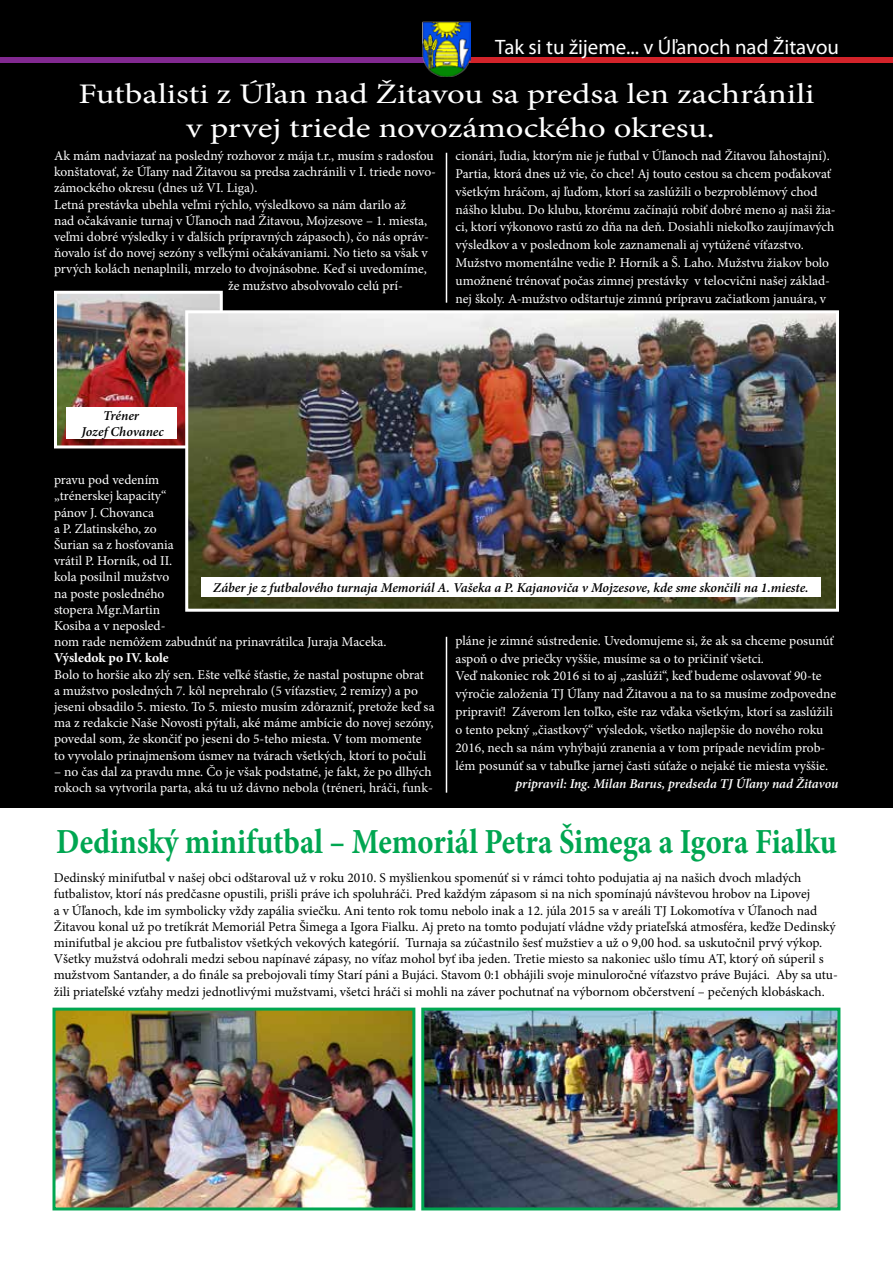
<style>
.page{position:relative;width:893px;height:1263px;background:#fff}
.page>*{position:absolute;margin:0;border:0;box-sizing:border-box;transform-origin:0 0}
.t1{font:700 35.25px "Minion Pro";color:#00a651;scale:.87 1}
.t2{font:28.35px/34px "Minion Pro";color:#fff;text-align:center;scale:1.23 1}
.t3{font:20.85px "Myriad Pro";color:#fff}
.t4{font:13.5px/16.2px "Minion Pro";color:#fff}
.t5{font:13.5px/16.2px "Minion Pro";color:#000}
.t6{font:italic 600 13.5px/16.2px "Minion Pro";letter-spacing:-.005em;color:#000;text-align:center}
.t7{font:italic 600 13.5px "Minion Pro";letter-spacing:-.005em;color:#fff}
.t8{font:700 13.5px "Minion Pro";color:#fff}
</style>
<div class="page">
<div style="left:0;top:0;width:893px;height:807px;background:#000"></div>
<div style="left:0;top:57px;width:428px;height:6px;background:#812990"></div>
<div style="left:465px;top:57px;width:428px;height:6px;background:#d2232a"></div>
<img style="left:423px;top:21px;width:48px;height:56px">
<img style="left:58px;top:295px;width:161px;height:149px">
<div style="left:54px;top:291px;width:169px;height:157px;border:3px solid #fff"></div>
<img style="left:189px;top:314px;width:646px;height:294px">
<div style="left:185px;top:310px;width:654px;height:302px;border:3px solid #fff"></div>
<div style="left:201px;top:577px;width:620px;height:20px;background:#fff"></div>
<div style="left:66px;top:408px;width:110px;height:31px;background:#fff"></div>
<hr style="left:446px;top:153px;width:1px;height:149px;background:#fff">
<hr style="left:446px;top:637px;width:1px;height:155px;background:#fff">
<img style="left:425px;top:1011px;width:411px;height:195px">
<div style="left:421px;top:1007px;width:419px;height:203px;border:3px solid #00a651"></div>
<img style="left:56px;top:1011px;width:355px;height:195px">
<div style="left:52px;top:1007px;width:363px;height:203px;border:3px solid #00a651"></div>
<h3 class="t3" style="left:495px;top:34px;width:345px">Tak si tu žijeme... v Úľanoch nad Žitavou</h3>
<h2 class="t2" style="left:78px;top:77px;width:600px">Futbalisti z Úľan nad Žitavou sa predsa len zachránili v prvej triede novozámockého okresu.</h2>
<p class="t4" style="left:54px;top:148px;width:381px">Ak mám nadviazať na posledný rozhovor z mája t.r., musím s radosťou</p>
<p class="t4" style="left:54px;top:164px;width:384px">konštatovať, že Úľany nad Žitavou sa predsa zachránili v I. triede novo-</p>
<p class="t4" style="left:54px;top:180px;width:205px">zámockého okresu (dnes už VI. Liga).</p>
<p class="t4" style="left:54px;top:196px;width:354px">Letná prestávka ubehla veľmi rýchlo, výsledkovo sa nám darilo až</p>
<p class="t4" style="left:54px;top:213px;width:375px">nad očakávanie turnaj v Úľanoch nad Žitavou, Mojzesove – 1. miesta,</p>
<p class="t4" style="left:54px;top:229px;width:376px">veľmi dobré výsledky i v ďalších prípravných zápasoch), čo nás opráv-</p>
<p class="t4" style="left:54px;top:245px;width:375px">ňovalo ísť do novej sezóny s veľkými očakávaniami. No tieto sa však v</p>
<p class="t4" style="left:54px;top:261px;width:374px">prvých kolách nenaplnili, mrzelo to dvojnásobne. Keď si uvedomíme,</p>
<p class="t4" style="left:228px;top:277px;width:176px">že mužstvo absolvovalo celú prí-</p>
<p class="t4" style="left:455px;top:147px;width:382px;line-height:17.9px">cionári, ľudia, ktorým nie je futbal v Úľanoch nad Žitavou ľahostajní).<br>Partia, ktorá dnes už vie, čo chce! Aj touto cestou sa chcem poďakovať všetkým hráčom, aj ľuďom, ktorí sa zaslúžili o bezproblémový chod nášho klubu. Do klubu, ktorému začínajú robiť dobré meno aj naši žia&shy;ci, ktorí výkonovo rastú zo dňa na deň. Dosiahli niekoľko zaujímavých výsledkov a v poslednom kole zaznamenali aj vytúžené víťazstvo.<br>Mužstvo momentálne vedie P. Horník a Š. Laho. Mužstvu žiakov bolo umožnené trénovať počas zimnej prestávky v telocvični našej základ&shy;nej školy. A-mužstvo odštartuje zimnú prípravu začiatkom januára, v</p>
<p class="t6" style="left:82px;top:408px;width:84px">Tréner<br>Jozef Chovanec</p>
<p class="t4" style="left:54px;top:472px;width:334px">pravu pod vedením<br>„trénerskej kapacity“<br>pánov J. Chovanca<br>a P. Zlatinského, zo<br>Šurian sa z hosťovania<br>vrátil P. Horník, od II.<br>kola posilnil mužstvo<br>na poste posledného<br>stopera Mgr.Martin<br>Kosiba a v neposled-<br>nom rade nemôžem zabudnúť na prinavrátilca Juraja Maceka.</p>
<p class="t8" style="left:54px;top:648px;width:116px">Výsledok po IV. kole</p>
<p class="t4" style="left:54px;top:666px;width:382px">Bolo to horšie ako zlý sen. Ešte veľké šťastie, že nastal postupne obrat<br>a mužstvo posledných 7. kôl neprehralo (5 víťazstiev, 2 remízy) a po jeseni obsadilo 5. miesto. To 5. miesto musím zdôrazniť, pretože keď sa ma z redakcie Naše Novosti pýtali, aké máme ambície do novej sezóny, povedal som, že skončiť po jeseni do 5-teho miesta. V tom momente to vyvolalo prinajmenšom úsmev na tvárach všetkých, ktorí to počuli</p>
<p class="t4" style="left:54px;top:763px;width:380px">– no čas dal za pravdu mne. Čo je však podstatné, je fakt, že po dlhých rokoch sa vytvorila parta, aká tu už dávno nebola (tréneri, hráči, funk-</p>
<p class="t6" style="left:213px;top:579px;width:597px">Záber je z futbalového turnaja Memoriál A. Vašeka a P. Kajanoviča v Mojzesove, kde sme skončili na 1.mieste.</p>
<p class="t4" style="left:455px;top:632px;width:382px;line-height:17.9px">pláne je zimné sústredenie. Uvedomujeme si, že ak sa chceme posunúť aspoň o dve priečky vyššie, musíme sa o to pričiniť všetci.<br>Veď nakoniec rok 2016 si to aj „zaslúži“, keď budeme oslavovať 90-te výročie založenia TJ Úľany nad Žitavou a na to sa musíme zodpovedne pripraviť! Záverom len toľko, ešte raz vďaka všetkým, ktorí sa zaslúžili o tento pekný „čiastkový“ výsledok, všetko najlepšie do nového roku 2016, nech sa nám vyhýbajú zranenia a v tom prípade nevidím prob&shy;lém posunúť sa v tabuľke jarnej časti súťaže o nejaké tie miesta vyššie.</p>
<p class="t7" style="left:515px;top:774px;width:325px">pripravil: Ing. Milan Barus, predseda TJ Úľany nad Žitavou</p>
<h1 class="t1" style="left:56px;top:817px;width:898px">Dedinský minifutbal – Memoriál Petra Šimega a Igora Fialku</h1>
<p class="t5" style="left:54px;top:870px;width:786px">Dedinský minifutbal v našej obci odštaroval už v roku 2010. S myšlienkou spomenúť si v rámci tohto podujatia aj na našich dvoch mladých futbalistov, ktorí nás predčasne opustili, prišli práve ich spoluhráči. Pred každým zápasom si na nich spomínajú návštevou hrobov na Lipovej<br>a v Úľanoch, kde im symbolicky vždy zapália sviečku. Ani tento rok tomu nebolo inak a 12. júla 2015 sa v areáli TJ Lokomotíva v Úľanoch nad Žitavou konal už po tretíkrát Memoriál Petra Šimega a Igora Fialku. Aj preto na tomto podujatí vládne vždy priateľská atmosféra, keďže Dedinský minifutbal je akciou pre futbalistov všetkých vekových kategórií. Turnaja sa zúčastnilo šesť mužstiev a už o 9,00 hod. sa uskutočnil prvý výkop.<br>Všetky mužstvá odohrali medzi sebou napínavé zápasy, no víťaz mohol byť iba jeden. Tretie miesto sa nakoniec ušlo tímu AT, ktorý oň súperil s mužstvom Santander, a do finále sa prebojovali tímy Starí páni a Bujáci. Stavom 0:1 obhájili svoje minuloročné víťazstvo práve Bujáci. Aby sa utu&shy;žili priateľské vzťahy medzi jednotlivými mužstvami, všetci hráči si mohli na záver pochutnať na výbornom občerstvení – pečených klobáskach.</p>
</div>
